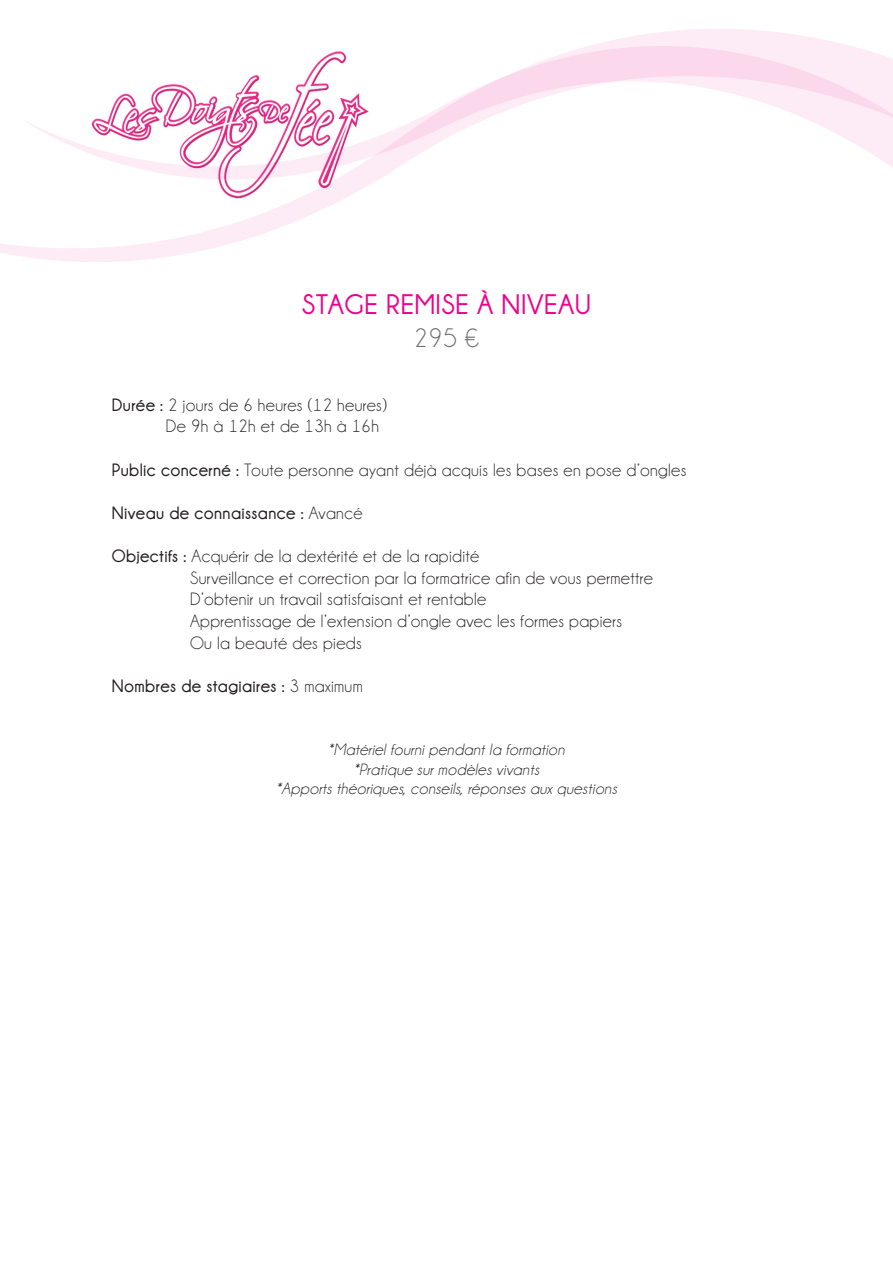
<style>
.page{position:relative;width:893px;height:1263px;background:#fff}
.page>*{position:absolute;margin:0;border:0;box-sizing:border-box;transform-origin:0 0}
.t1{font:700 28.5px "Champagne&Limousines";letter-spacing:.02em;color:#ed028c}
.t2{font:27px "Champagne&Limousines";color:#6c6d70}
.t3{font:18px "Champagne&Limousines";letter-spacing:.02em;color:#231f20}
.t4{font:700 18px "Champagne&Limousines";letter-spacing:.02em;color:#231f20}
.t5{font:italic 16.5px "Champagne&Limousines";letter-spacing:.02em;color:#231f20}
.s1{font-weight:700}
.s2{font-weight:400}
</style>
<div class="page">
<svg style="left:0;top:29px;width:893px;height:233px"></svg>
<p class="t1" style="left:302px;top:289px;width:291px">STAGE REMISE À NIVEAU</p>
<p class="t2" style="left:414px;top:322px;width:67px">295 €</p>
<p class="t3" style="left:112px;top:395px;width:277px"><span class="s1">Durée :</span> 2 jours de 6 heures (12 heures)</p>
<p class="t3" style="left:166px;top:416px;width:214px">De 9h à 12h et de 13h à 16h</p>
<p class="t3" style="left:112px;top:459px;width:576px"><span class="s1">Public concerné :</span> Toute personne ayant déjà acquis les bases en pose d’ongles</p>
<p class="t4" style="left:112px;top:503px;width:252px">Niveau de connaissance : <span class="s2">Avancé</span></p>
<p class="t3" style="left:112px;top:546px;width:369px"><span class="s1">Objectifs :</span> Acquérir de la dextérité et de la rapidité</p>
<p class="t3" style="left:190px;top:567px;width:464px">Surveillance et correction par la formatrice afin de vous permettre</p>
<p class="t3" style="left:190px;top:589px;width:298px">D’obtenir un travail satisfaisant et rentable</p>
<p class="t3" style="left:190px;top:611px;width:433px">Apprentissage de l’extension d’ongle avec les formes papiers</p>
<p class="t3" style="left:190px;top:632px;width:173px">Ou la beauté des pieds</p>
<p class="t4" style="left:112px;top:675px;width:252px">Nombres de stagiaires : <span class="s2">3 maximum</span></p>
<p class="t5" style="left:328px;top:740px;width:238px">*Matériel fourni pendant la formation</p>
<p class="t5" style="left:354px;top:760px;width:187px">*Pratique sur modèles vivants</p>
<p class="t5" style="left:276px;top:779px;width:342px">*Apports théoriques, conseils, réponses aux questions</p>
</div>
